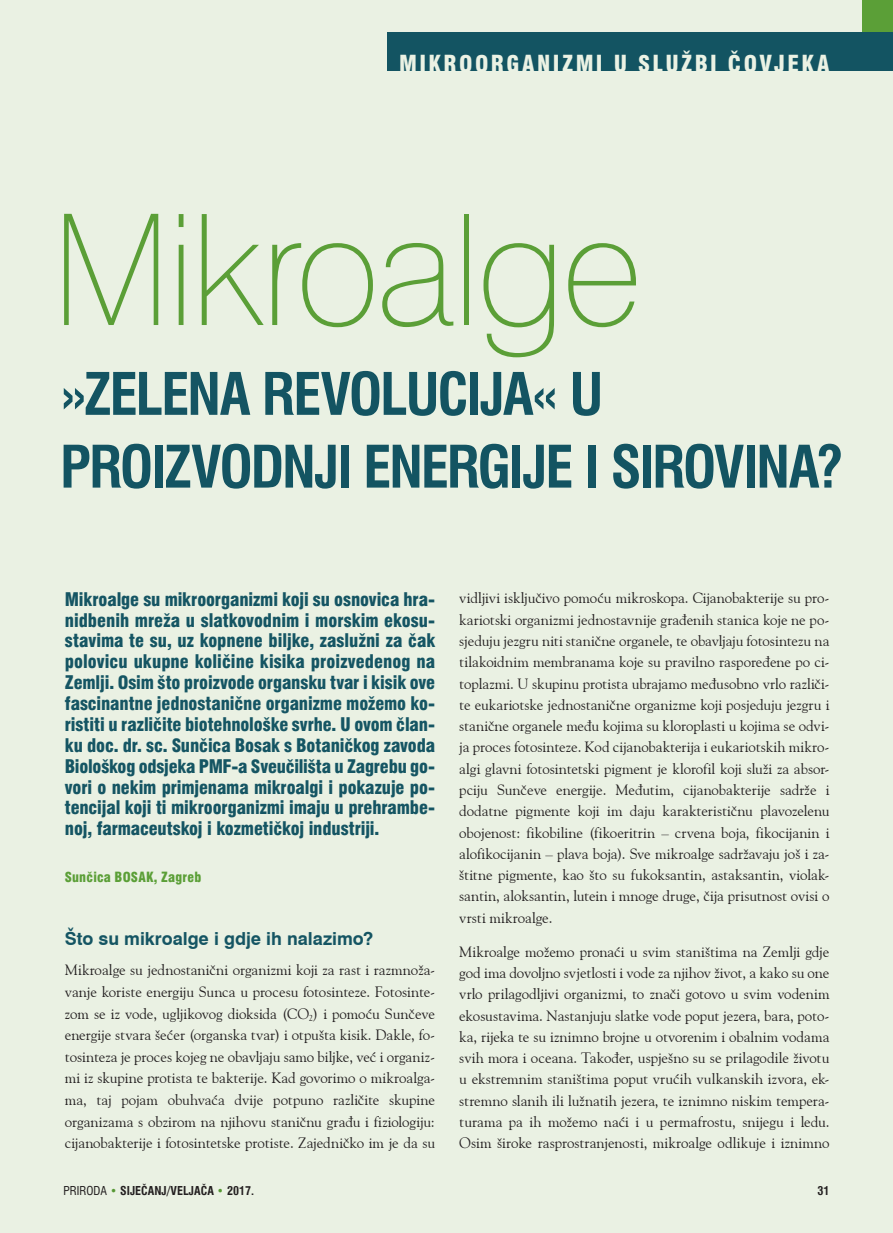
<style>
.page{position:relative;width:893px;height:1233px;background:#fff}
.page>*{position:absolute;margin:0;border:0;box-sizing:border-box;transform-origin:0 0}
.t1{font:100 154.5px "Swiss 721 BT";letter-spacing:-.02em;color:#5b9f37}
.t2{font:700 condensed 57px/72.8px "Swiss 721 BT";letter-spacing:-.04em;color:#135462}
.t3{font:900 condensed 22.5px "Swiss 721 BT";letter-spacing:.105em;color:#ebf2e4}
.t4{font:900 condensed 18px/20.9px "Swiss 721 BT";letter-spacing:-.01em;color:#155563;text-align:justify}
.t5{font:700 18px "Swiss 721 BT";color:#155563}
.t6{font:15px/21.3px "Goudy Old Style BT";letter-spacing:-.005em;color:#231f20;text-align:justify}
.t7{font:900 condensed 13.5px "Swiss 721 BT";letter-spacing:.015em;color:#5b9f37}
.t8{font:700 condensed 12px "Swiss 721 BT";color:#231f20}
.s1{color:#155563}
.s2{font-weight:400}
.s3{color:#569834}
</style>
<div class="page">
<div style="left:0;top:0;width:892px;height:1232px;background:#eaf1e3"></div>
<div style="left:861px;top:0;width:31px;height:32px;background:#5b9f37"></div>
<div style="left:387px;top:32px;width:505px;height:39px;background:#135462"></div>
<h3 class="t3" style="left:399px;top:50px;width:431px">MIKROORGANIZMI U SLUŽBI ČOVJEKA</h3>
<h1 class="t1" style="left:51px;top:176px;width:592px">Mikroalge</h1>
<h2 class="t2" style="left:60px;top:358px;width:785px">»ZE<span class="s1">LENA</span> REVOLUCIJA« U<br>PROIZVODNJI ENERGIJE I SIROVINA?</h2>
<p class="t4" style="left:65px;top:588px;width:372px">Mikroalge su mikroorganizmi koji su osnovica hra&shy;nidbenih mreža u slatkovodnim i morskim ekosu&shy;stavima te su, uz kopnene biljke, zaslužni za čak polovicu ukupne količine kisika proizvedenog na Zemlji. Osim što proizvode organsku tvar i kisik ove fascinantne jednostanične organizme možemo ko&shy;ristiti u različite biotehnološke svrhe. U ovom član&shy;ku doc. dr. sc. Sunčica Bosak s Botaničkog zavoda Biološkog odsjeka PMF-a Sveučilišta u Zagrebu go&shy;vori o nekim primjenama mikroalgi i pokazuje po&shy;tencijal koji ti mikroorganizmi imaju u prehrambe&shy;noj, farmaceutskoj i kozmetičkoj industriji.</p>
<p class="t7" style="left:65px;top:868px;width:138px">Sunčica BOSAK, Zagreb</p>
<p class="t5" style="left:65px;top:927px;width:310px">Što su mikroalge i gdje ih nalazimo?</p>
<p class="t6" style="left:65px;top:958px;width:371px">Mikroalge su jednostanični organizmi koji za rast i razmnoža&shy;vanje koriste energiju Sunca u procesu fotosinteze. Fotosinte&shy;zom se iz vode, ugljikovog dioksida (CO<sub>2</sub>) i pomoću Sunčeve energije stvara šećer (organska tvar) i otpušta kisik. Dakle, fo&shy;tosinteza je proces kojeg ne obavljaju samo biljke, već i organiz&shy;mi iz skupine protista te bakterije. Kad govorimo o mikroalga&shy;ma, taj pojam obuhvaća dvije potpuno različite skupine organizama s obzirom na njihovu staničnu građu i fiziologiju: cijanobakterije i fotosintetske protiste. Zajedničko im je da su</p>
<p class="t6" style="left:459px;top:587px;width:371px">vidljivi isključivo pomoću mikroskopa. Cijanobakterije su pro&shy;kariotski organizmi jednostavnije građenih stanica koje ne po&shy;sjeduju jezgru niti stanične organele, te obavljaju fotosintezu na tilakoidnim membranama koje su pravilno raspoređene po ci&shy;toplazmi. U skupinu protista ubrajamo međusobno vrlo različi&shy;te eukariotske jednostanične organizme koji posjeduju jezgru i stanične organele među kojima su kloroplasti u kojima se odvi&shy;ja proces fotosinteze. Kod cijanobakterija i eukariotskih mikro&shy;algi glavni fotosintetski pigment je klorofil koji služi za absor&shy;pciju Sunčeve energije. Međutim, cijanobakterije sadrže i dodatne pigmente koji im daju karakterističnu plavozelenu obojenost: fikobiline (fikoeritrin – crvena boja, fikocijanin i alofikocijanin – plava boja). Sve mikroalge sadržavaju još i za&shy;štitne pigmente, kao što su fukoksantin, astaksantin, violak&shy;santin, aloksantin, lutein i mnoge druge, čija prisutnost ovisi o vrsti mikroalge.</p>
<p class="t6" style="left:459px;top:940px;width:371px">Mikroalge možemo pronaći u svim staništima na Zemlji gdje god ima dovoljno svjetlosti i vode za njihov život, a kako su one vrlo prilagodljivi organizmi, to znači gotovo u svim vodenim ekosustavima. Nastanjuju slatke vode poput jezera, bara, poto&shy;ka, rijeka te su iznimno brojne u otvorenim i obalnim vodama svih mora i oceana. Također, uspješno su se prilagodile životu u ekstremnim staništima poput vrućih vulkanskih izvora, ek&shy;stremno slanih ili lužnatih jezera, te iznimno niskim tempera&shy;turama pa ih možemo naći i u permafrostu, snijegu i ledu.<br>Osim široke rasprostranjenosti, mikroalge odlikuje i iznimno</p>
<p class="t8" style="left:63px;top:1183px;width:192px"><span class="s2">PRIRODA</span> <span class="s3">•</span> SIJEČANJ/VELJAČA <span class="s3">•</span> 2017.</p>
<p class="t8" style="left:817px;top:1183px;width:13px">31</p>
</div>
